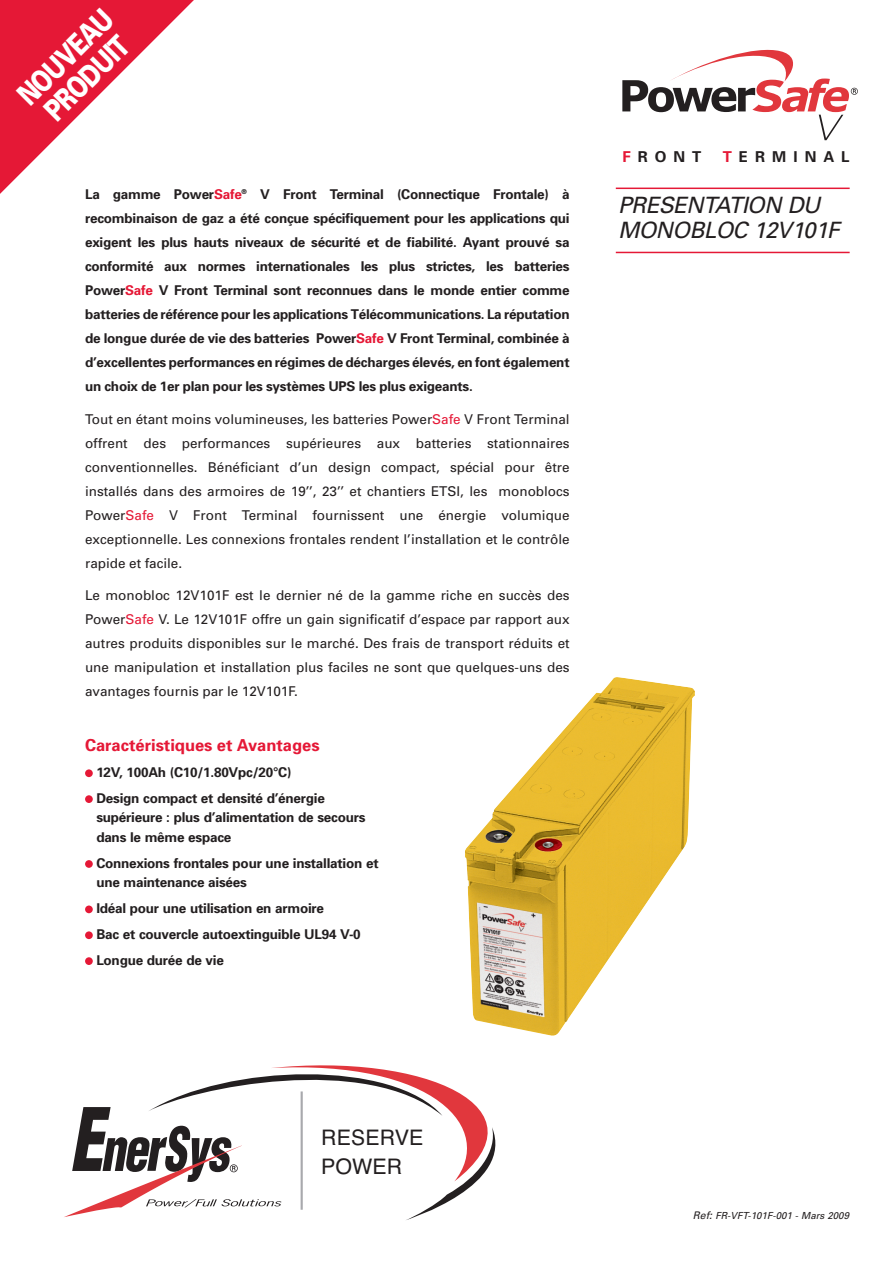
<style>
.page{position:relative;width:893px;height:1263px;background:#fff}
.page>*{position:absolute;margin:0;border:0;box-sizing:border-box;transform-origin:0 0}
.t1{font:900 30px/30px "Univers";color:#fff;scale:.75 1}
.t2{font:italic 22.5px/25.5px "Univers";color:#231f20}
.t3{font:21.45px/29.5px "Helvetica";color:#231f20}
.t4{font:700 16.5px "Univers";color:#e51836}
.t5{font:700 15px "Univers";color:#231f20}
.t6{font:700 13.5px/24px "Univers";letter-spacing:-.015em;color:#231f20}
.t7{font:13.5px/24px "Univers";color:#231f20;text-align:justify}
.t8{font:italic 9.75px "Univers";color:#231f20}
.s1{color:#e51836}
.s2{font-size:10.5px}
</style>
<div class="page">
<svg style="left:0;top:0;width:194px;height:194px"></svg>
<svg style="left:622px;top:50px;width:236px;height:90px"></svg>
<hr style="left:616px;top:188px;width:234px;height:1px;background:#e51836">
<hr style="left:616px;top:252px;width:234px;height:1px;background:#e51836">
<div style="left:85px;top:957px;width:8px;height:8px;background:#e51836;border-radius:50%"></div>
<div style="left:85px;top:931px;width:8px;height:8px;background:#e51836;border-radius:50%"></div>
<div style="left:85px;top:906px;width:8px;height:7px;background:#e51836;border-radius:50%"></div>
<div style="left:85px;top:860px;width:8px;height:8px;background:#e51836;border-radius:50%"></div>
<div style="left:85px;top:795px;width:8px;height:8px;background:#e51836;border-radius:50%"></div>
<div style="left:85px;top:769px;width:8px;height:8px;background:#e51836;border-radius:50%"></div>
<svg style="left:64px;top:1065px;width:431px;height:155px"></svg>
<img style="left:465px;top:677px;width:230px;height:359px">
<h1 class="t1" style="left:14px;top:91px;width:164px;rotate:-45deg">NOUVEAU<br>PRODUIT</h1>
<p class="t6" style="left:85px;top:184px;width:486px;text-align:justify">La gamme Power<span class="s1">Safe</span><sup>®</sup> V Front Terminal (Connectique Frontale) à recombinaison de gaz a été conçue spécifiquement pour les applications qui exigent les plus hauts niveaux de sécurité et de fiabilité. Ayant prouvé sa conformité aux normes internationales les plus strictes, les batteries Power<span class="s1">Safe</span> V Front Terminal sont reconnues dans le monde entier comme batteries de référence pour les applications Télécommunications. La réputation de longue durée de vie des batteries Power<span class="s1">Safe</span> V Front Terminal, combinée à d’excellentes performances en régimes de décharges élevés, en font également un choix de 1er plan pour les systèmes UPS les plus exigeants.</p>
<p class="t7" style="left:85px;top:408px;width:486px">Tout en étant moins volumineuses, les batteries Power<span class="s1">Safe</span> V Front Terminal offrent des performances supérieures aux batteries stationnaires conventionnelles. Bénéficiant d’un design compact, spécial pour être installés dans des armoires de 19’’, 23’’ et chantiers ETSI, les monoblocs Power<span class="s1">Safe</span> V Front Terminal fournissent une énergie volumique exceptionnelle. Les connexions frontales rendent l’installation et le contrôle rapide et facile.</p>
<p class="t7" style="left:85px;top:585px;width:486px">Le monobloc 12V101F est le dernier né de la gamme riche en succès des Power<span class="s1">Safe</span> V. Le 12V101F offre un gain significatif d’espace par rapport aux autres produits disponibles sur le marché. Des frais de transport réduits et une manipulation et installation plus faciles ne sont que quelques-uns des avantages fournis par le 12V101F.</p>
<p class="t4" style="left:85px;top:739px;width:236px">Caractéristiques et Avantages</p>
<p class="t6" style="left:96px;top:761px;width:230px;line-height:26px">12V, 100Ah (C10/1.80Vpc/20°C)<br>Design compact et densité d’énergie</p>
<p class="t6" style="left:96px;top:809px;width:271px;line-height:19.5px">supérieure : plus d’alimentation de secours dans le même espace</p>
<p class="t6" style="left:96px;top:855px;width:284px;line-height:19.5px">Connexions frontales pour une installation et une maintenance aisées</p>
<p class="t6" style="left:96px;top:897px;width:266px;line-height:26px">Idéal pour une utilisation en armoire<br>Bac et couvercle autoextinguible UL94 V-0<br>Longue durée de vie</p>
<p class="t5" style="left:622px;top:152px;width:81px"><span class="s1">F</span> R O N T</p>
<p class="t5" style="left:723px;top:152px;width:128px"><span class="s1">T</span> E R M I N A L</p>
<h2 class="t2" style="left:618px;top:194px;width:227px">PRESENTATION DU<br>MONOBLOC 12V101F</h2>
<h3 class="t3" style="left:321px;top:1124px;width:104px">RESERVE<br>POWER</h3>
<p class="t8" style="left:693px;top:1212px;width:160px"><span class="s2">Ref:</span> FR-VFT-101F-001 - Mars 2009</p>
</div>
